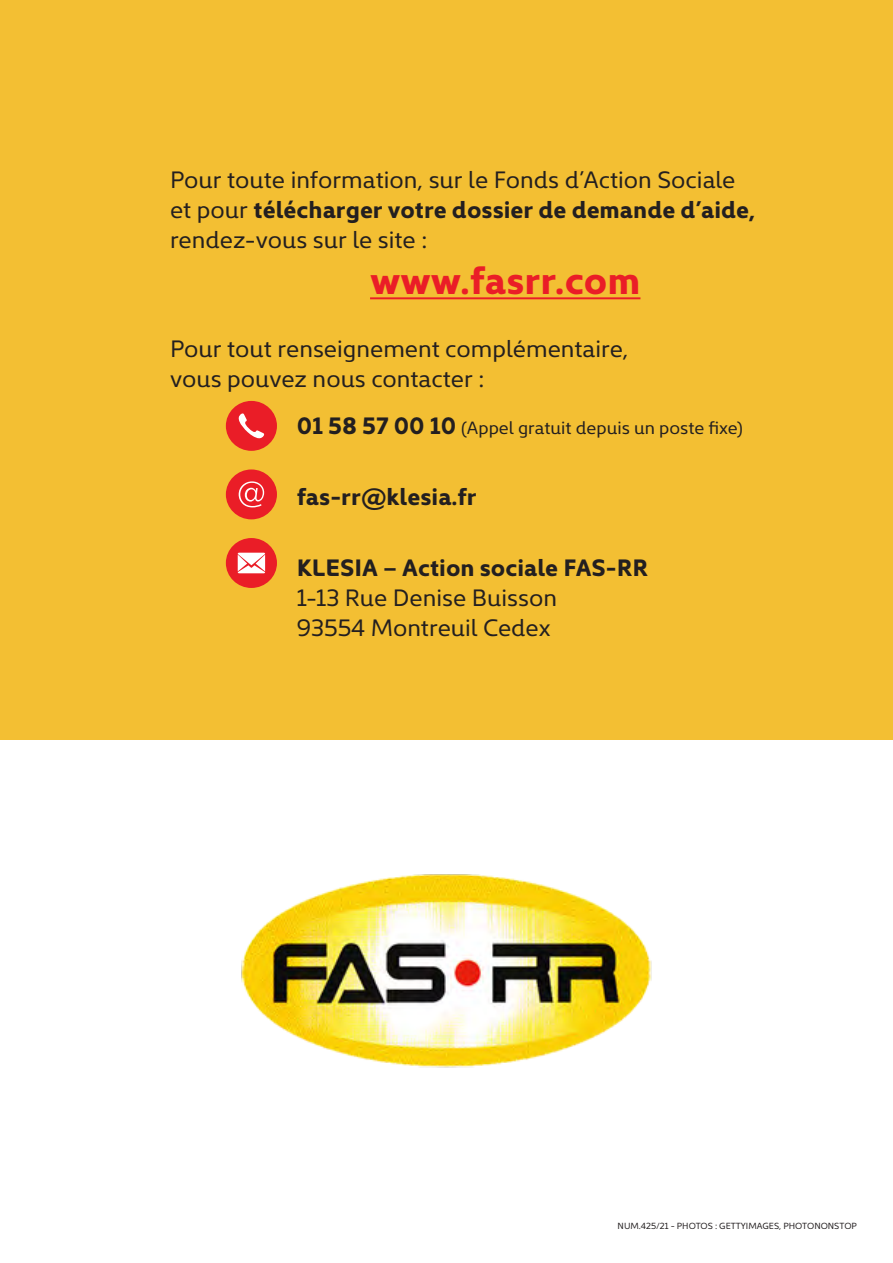
<style>
.page{position:relative;width:893px;height:1263px;background:#fff}
.page>*{position:absolute;margin:0;border:0;box-sizing:border-box;transform-origin:0 0}
.t1{font:700 39px "Kyrial Display Pro";color:#ea1d27}
.t2{font:24px/30px "Kyrial Display Pro";color:#231f20}
.t3{font:700 24px "Kyrial Display Pro";color:#231f20}
.t4{font:18px "Kyrial Display Pro";color:#231f20}
.t5{font:9px "Kyrial Display Pro";color:#231f20}
.s1{font-weight:700}
.s2{font-weight:700;font-size:24px}
</style>
<div class="page">
<img style="left:241px;top:874px;width:411px;height:194px">
<div style="left:0;top:0;width:893px;height:740px;background:#f3bf33"></div>
<hr style="left:370px;top:297px;width:270px;height:2px;background:#ea1d27">
<div style="left:226px;top:469px;width:51px;height:50px;background:#ea1d27;border-radius:50%"></div>
<svg style="left:239px;top:481px;width:25px;height:26px"></svg>
<div style="left:226px;top:538px;width:51px;height:50px;background:#ea1d27;border-radius:50%"></div>
<svg style="left:238px;top:553px;width:27px;height:20px"></svg>
<div style="left:226px;top:401px;width:51px;height:50px;background:#ea1d27;border-radius:50%"></div>
<svg style="left:238px;top:413px;width:26px;height:25px"></svg>
<p class="t2" style="left:170px;top:163px;width:587px">Pour toute information, sur le Fonds d’Action Sociale et pour <span class="s1">télécharger votre dossier de demande d’aide, </span>rendez-vous sur le site :</p>
<p class="t1" style="left:370px;top:253px;width:272px">www.fasrr.com</p>
<p class="t2" style="left:170px;top:333px;width:460px">Pour tout renseignement complémentaire, vous pouvez nous contacter :</p>
<p class="t4" style="left:297px;top:415px;width:448px"><span class="s2">01 58 57 00 10</span> (Appel gratuit depuis un poste fixe)</p>
<p class="t3" style="left:297px;top:479px;width:182px">fas-rr@klesia.fr</p>
<p class="t2" style="left:297px;top:552px;width:353px"><span class="s1">KLESIA – Action sociale FAS-RR<br></span>1-13 Rue Denise Buisson<br>93554 Montreuil Cedex</p>
<p class="t5" style="left:618px;top:1220px;width:241px">NUM.425/21 - PHOTOS : GETTYIMAGES, PHOTONONSTOP</p>
</div>
